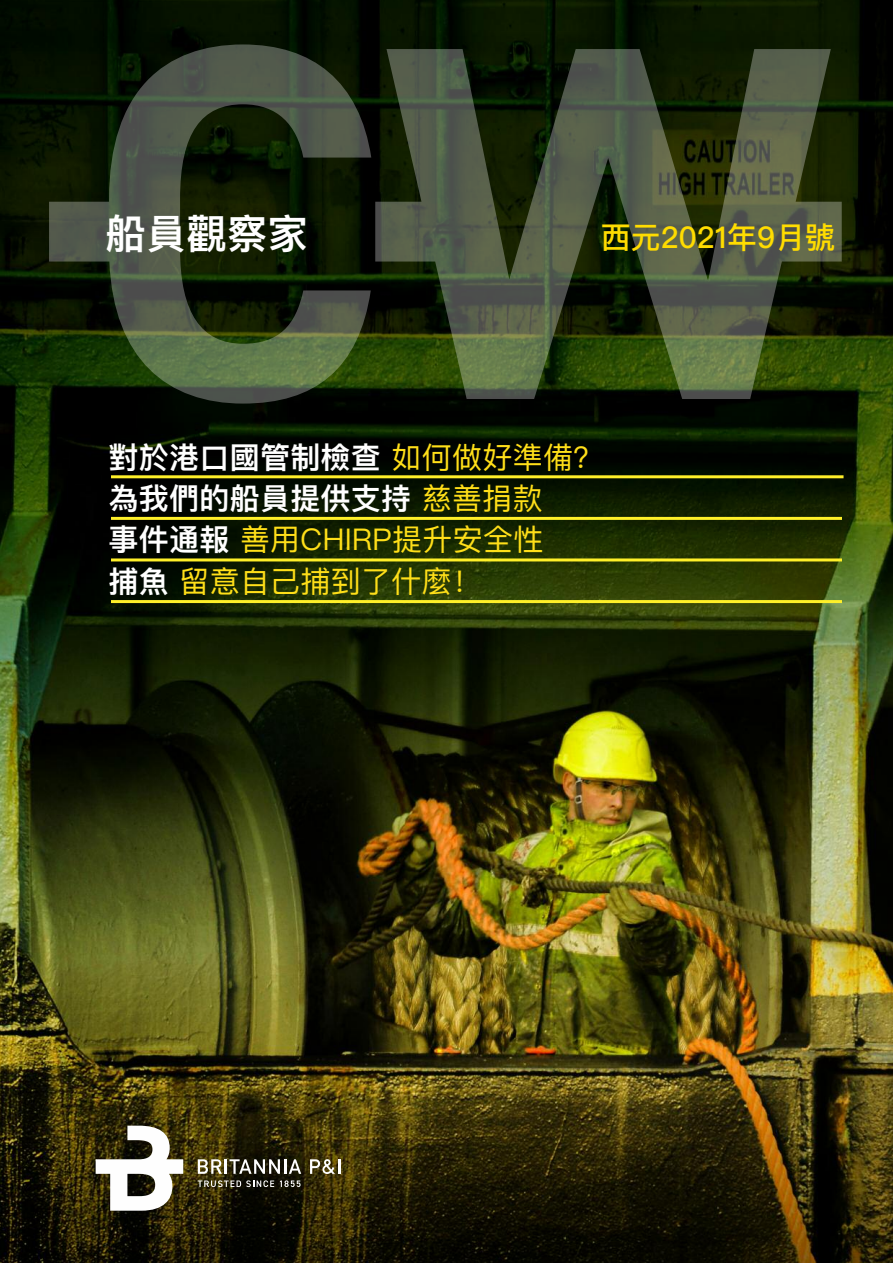
<style>
.page{position:relative;width:893px;height:1263px;background:#fff}
.page>*{position:absolute;margin:0;border:0;box-sizing:border-box;transform-origin:0 0}
.t1{font:600 40.5px "Ping Fang SC";color:#fff}
.t2{font:30px/41.1px "Ping Fang SC";letter-spacing:.01em;color:#ffdf19}
.t3{font:500 30px "Ping Fang SC";color:#ffdc00}
.s1{font-weight:600;color:#fff}
</style>
<div class="page">
<img style="left:0;top:0;width:893px;height:1263px">
<svg style="left:198px;top:1159px;width:103px;height:15px"></svg>
<svg style="left:310px;top:1159px;width:30px;height:15px"></svg>
<svg style="left:96px;top:1126px;width:87px;height:85px"></svg>
<svg style="left:198px;top:1180px;width:76px;height:7px"></svg>
<svg style="left:280px;top:1180px;width:20px;height:7px"></svg>
<hr style="left:111px;top:475px;width:732px;height:3px;background:#fff029">
<hr style="left:111px;top:600px;width:731px;height:3px;background:#fff029">
<hr style="left:111px;top:517px;width:731px;height:3px;background:#fff029">
<hr style="left:111px;top:558px;width:731px;height:3px;background:#fff029">
<svg style="left:375px;top:49px;width:467px;height:350px;background:#39452a"></svg>
<svg style="left:49px;top:44px;width:322px;height:360px;background:#2a3620"></svg>
<h1 class="t1" style="left:106px;top:209px;width:204px">船員觀察家</h1>
<p class="t3" style="left:601px;top:219px;width:236px">西元2021年9月號</p>
<p class="t2" style="left:109px;top:437px;width:496px"><span class="s1">對於港口國管制檢查</span>如何做好準備？<span class="s1">為我們的船員提供支持</span>慈善捐款<br><span class="s1">事件通報</span>善用CHIRP提升安全性<br><span class="s1">捕魚</span>留意自己捕到了什麼！</p>
</div>
